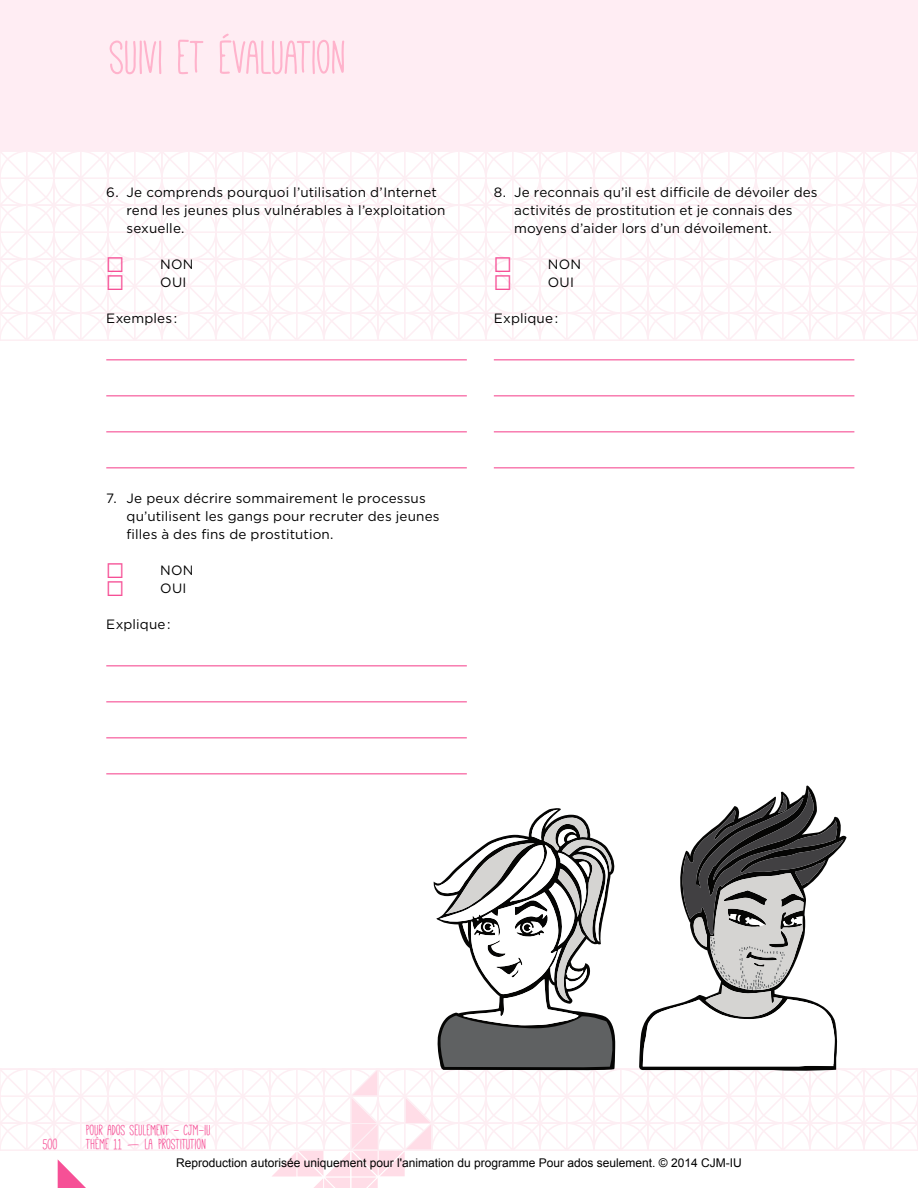
<style>
.page{position:relative;width:918px;height:1188px;background:#fff}
.page>*{position:absolute;margin:0;border:0;box-sizing:border-box;transform-origin:0 0}
.t1{font:52.5px "Mathlete Bulky";letter-spacing:.005em;color:#ffb3cc}
.t2{font:21px "Meiryo";color:#f65096}
.t3{font:16.5px "Mathlete Bulky";letter-spacing:.01em;color:#f65096}
.t4{font:13.5px/18px "Gotham";letter-spacing:.01em;color:#000}
.t5{font:12px "Arial";color:#000}
</style>
<div class="page">
<div style="left:0;top:0;width:918px;height:151px;background:#ffedf3"></div>
<svg style="left:0;top:151px;width:918px;height:190px"></svg>
<hr style="left:864px;top:339px;width:54px;height:2px;background:#fdeef3">
<hr style="left:890px;top:313px;width:2px;height:28px;background:#fdeef3">
<hr style="left:106px;top:359px;width:361px;height:1px;background:#f65096">
<hr style="left:106px;top:395px;width:361px;height:1px;background:#f65096">
<hr style="left:106px;top:431px;width:361px;height:1px;background:#f65096">
<hr style="left:106px;top:467px;width:361px;height:1px;background:#f65096">
<hr style="left:106px;top:665px;width:361px;height:1px;background:#f65096">
<hr style="left:106px;top:701px;width:361px;height:1px;background:#f65096">
<hr style="left:106px;top:737px;width:361px;height:1px;background:#f65096">
<hr style="left:106px;top:773px;width:361px;height:1px;background:#f65096">
<hr style="left:494px;top:359px;width:360px;height:1px;background:#f65096">
<hr style="left:494px;top:395px;width:360px;height:1px;background:#f65096">
<hr style="left:494px;top:431px;width:360px;height:1px;background:#f65096">
<hr style="left:494px;top:467px;width:360px;height:1px;background:#f65096">
<svg style="left:0;top:789px;width:918px;height:399px"></svg>
<h1 class="t1" style="left:110px;top:32px;width:237px">SUIVI ET ÉVALUATION</h1>
<p class="t4" style="left:127px;top:183px;width:320px;text-indent:-20px">6. Je comprends pourquoi l’utilisation d’Internet rend les jeunes plus vulnérables à l’exploitation sexuelle.</p>
<h2 class="t2" style="left:106px;top:250px;width:20px">☐</h2>
<p class="t4" style="left:160px;top:255px;width:35px">NON</p>
<h2 class="t2" style="left:106px;top:268px;width:20px">☐</h2>
<p class="t4" style="left:160px;top:273px;width:28px">OUI</p>
<p class="t4" style="left:106px;top:309px;width:73px">Exemples :</p>
<p class="t4" style="left:514px;top:183px;width:305px;text-indent:-20px">8. Je reconnais qu’il est difficile de dévoiler des activités de prostitution et je connais des moyens d’aider lors d’un dévoilement.</p>
<h2 class="t2" style="left:494px;top:250px;width:20px">☐</h2>
<p class="t4" style="left:548px;top:255px;width:35px">NON</p>
<h2 class="t2" style="left:494px;top:268px;width:20px">☐</h2>
<p class="t4" style="left:548px;top:273px;width:28px">OUI</p>
<p class="t4" style="left:494px;top:309px;width:66px">Explique :</p>
<p class="t4" style="left:127px;top:489px;width:315px;text-indent:-20px">7. Je peux décrire sommairement le processus qu’utilisent les gangs pour recruter des jeunes filles à des fins de prostitution.</p>
<h2 class="t2" style="left:106px;top:556px;width:20px">☐</h2>
<p class="t4" style="left:160px;top:561px;width:35px">NON</p>
<h2 class="t2" style="left:106px;top:574px;width:20px">☐</h2>
<p class="t4" style="left:160px;top:579px;width:28px">OUI</p>
<p class="t4" style="left:106px;top:615px;width:66px">Explique :</p>
<p class="t3" style="left:86px;top:1122px;width:126px">POUR ADOS SEULEMENT - CJM-IU</p>
<p class="t3" style="left:43px;top:1136px;width:16px">500</p>
<p class="t3" style="left:86px;top:1136px;width:121px">THÈME 11 — LA PROSTITUTION</p>
<p class="t5" style="left:176px;top:1154px;width:567px">Reproduction autorisée uniquement pour l'animation du programme Pour ados seulement. © 2014 CJM-IU</p>
</div>
